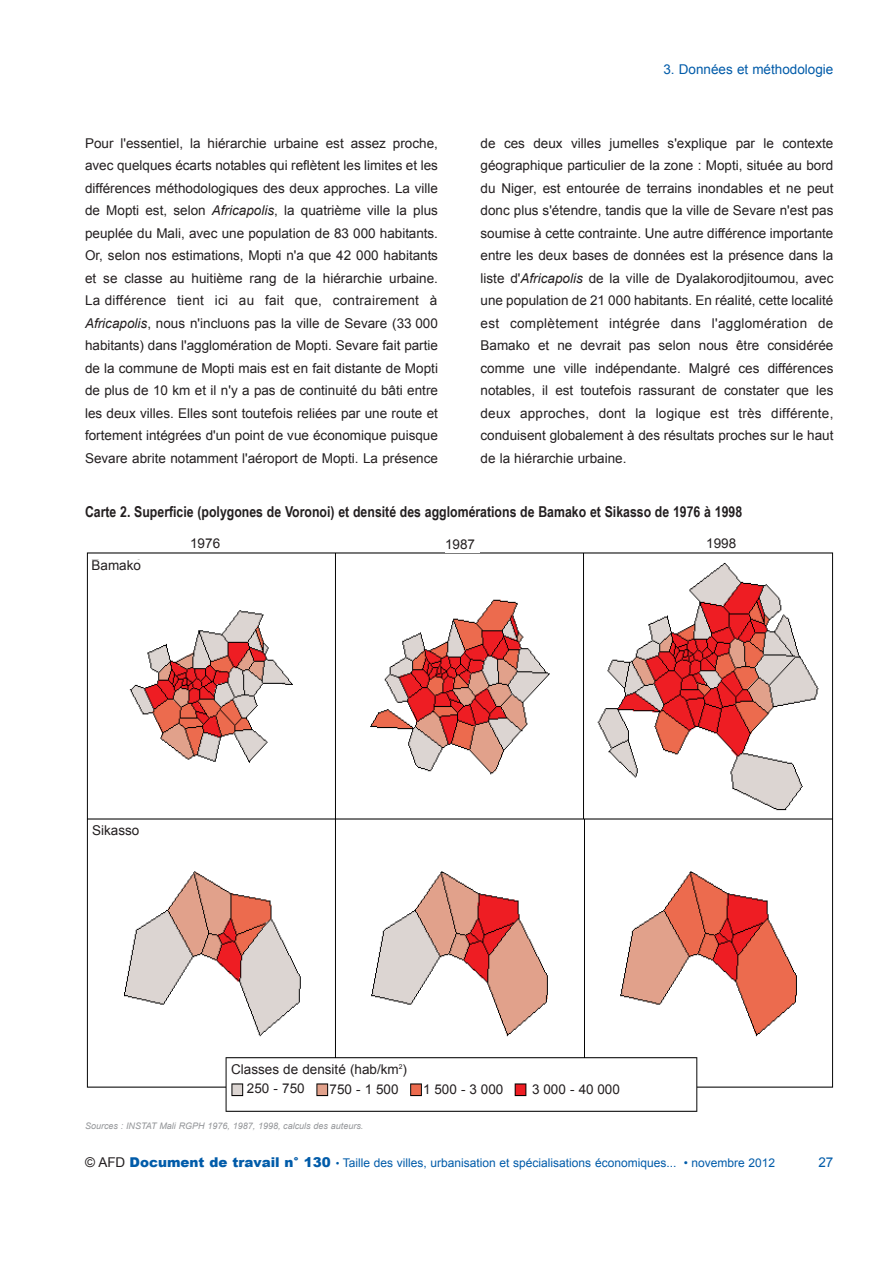
<style>
.page{position:relative;width:893px;height:1263px;background:#fff}
.page>*{position:absolute;margin:0;border:0;box-sizing:border-box;transform-origin:0 0}
.t1{font:700 15px "Arial Narrow";color:#231f20}
.t2{font:13.5px/22.5px "Arial";color:#231f20;text-align:justify}
.t3{font:13.5px "Arial";color:#015ba9}
.t4{font:12px "Arial";color:#015ba9}
.t5{font:italic 9px "Arial";color:#939598}
.s1{font-style:italic}
.s2{font-size:13.5px;color:#231f20}
.s3{font-weight:900;font-size:13.5px}
.s4{font-size:10.5px}
</style>
<div class="page">
<img style="left:86px;top:552px;width:747px;height:560px">
<div style="left:92px;top:560px;width:96px;height:20px;background:#fff"></div>
<div style="left:92px;top:825px;width:97px;height:21px;background:#fff"></div>
<div style="left:445px;top:539px;width:34px;height:14px;background:#fff"></div>
<div style="left:231px;top:1064px;width:207px;height:15px;background:#fff"></div>
<div style="left:247px;top:1083px;width:63px;height:14px;background:#fff"></div>
<div style="left:330px;top:1084px;width:73px;height:14px;background:#fff"></div>
<div style="left:423px;top:1084px;width:85px;height:14px;background:#fff"></div>
<div style="left:532px;top:1084px;width:95px;height:14px;background:#fff"></div>
<p class="t3" style="left:663px;top:61px;width:171px">3. Données et méthodologie</p>
<p class="t2" style="left:85px;top:132px;width:354px">Pour l'essentiel, la hiérarchie urbaine est assez proche, avec quelques écarts notables qui reflètent les limites et les différences méthodologiques des deux approches. La ville de Mopti est, selon <span class="s1">Africapolis</span>, la quatrième ville la plus peuplée du Mali, avec une population de 83 000 habitants.<br>Or, selon nos estimations, Mopti n'a que 42 000 habitants et se classe au huitième rang de la hiérarchie urbaine.<br>La différence tient ici au fait que, contrairement à <span class="s1">Africapolis</span>, nous n'incluons pas la ville de Sevare (33 000 habitants) dans l'agglomération de Mopti. Sevare fait partie de la commune de Mopti mais est en fait distante de Mopti de plus de 10 km et il n'y a pas de continuité du bâti entre les deux villes. Elles sont toutefois reliées par une route et fortement intégrées d'un point de vue économique puisque Sevare abrite notamment l'aéroport de Mopti. La présence</p>
<p class="t2" style="left:480px;top:132px;width:354px">de ces deux villes jumelles s'explique par le contexte géographique particulier de la zone : Mopti, située au bord du Niger, est entourée de terrains inondables et ne peut donc plus s'étendre, tandis que la ville de Sevare n'est pas soumise à cette contrainte. Une autre différence importante entre les deux bases de données est la présence dans la liste d'<span class="s1">Africapolis</span> de la ville de Dyalakorodjitoumou, avec une population de 21 000 habitants. En réalité, cette localité est complètement intégrée dans l'agglomération de Bamako et ne devrait pas selon nous être considérée comme une ville indépendante. Malgré ces différences notables, il est toutefois rassurant de constater que les deux approches, dont la logique est très différente, conduisent globalement à des résultats proches sur le haut de la hiérarchie urbaine.</p>
<p class="t1" style="left:85px;top:503px;width:659px">Carte 2. Superficie (polygones de Voronoi) et densité des agglomérations de Bamako et Sikasso de 1976 à 1998</p>
<p class="t2" style="left:92px;top:554px;width:51px">Bamako</p>
<p class="t2" style="left:190px;top:532px;width:32px">1976</p>
<p class="t2" style="left:445px;top:533px;width:32px">1987</p>
<p class="t2" style="left:706px;top:532px;width:32px">1998</p>
<p class="t2" style="left:92px;top:819px;width:49px">Sikasso</p>
<p class="t2" style="left:247px;top:1059px;width:162px;line-height:19.5px;text-indent:-16px">Classes de densité (hab/km<sup>2</sup>)<br>250 - 750</p>
<p class="t2" style="left:330px;top:1078px;width:71px">750 - 1 500</p>
<p class="t2" style="left:423px;top:1078px;width:82px">1 500 - 3 000</p>
<p class="t2" style="left:532px;top:1078px;width:89px">3 000 - 40 000</p>
<p class="t5" style="left:85px;top:1121px;width:280px">Sources : INSTAT Mali RGPH 1976, 1987, 1998, calculs des auteurs.</p>
<p class="t4" style="left:85px;top:1156px;width:692px"><span class="s2">© AFD</span> <span class="s3">Document de travail n° 130</span> <span class="s4">•</span> Taille des villes, urbanisation et spécialisations économiques... • novembre 2012</p>
<p class="t3" style="left:818px;top:1154px;width:17px">27</p>
</div>
